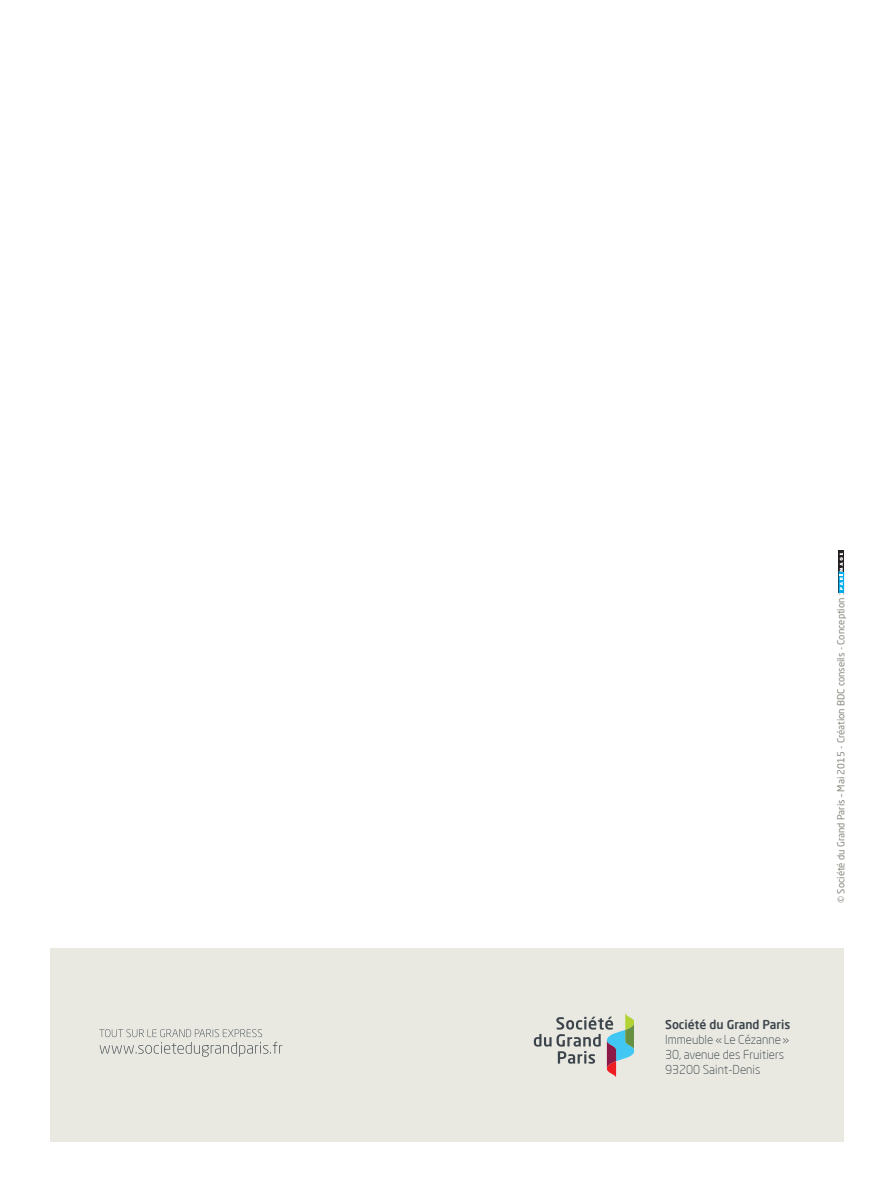
<style>
.page{position:relative;width:893px;height:1191px;background:#fff}
.page>*{position:absolute;margin:0;border:0;box-sizing:border-box;transform-origin:0 0}
.Sous-titre{font:300 12.08px "Neo Sans Pro";color:#3d454c}
.Sous-titre-2{font:500 12.08px "Neo Sans Pro";color:#3d454c}
.t1{font:9.62px "Neo Sans Std";color:#87867e}
</style>
<div class="page">
<div style="left:50px;top:947px;width:793px;height:194px;background:#e9e9e1"></div>
<svg style="left:99px;top:1029px;width:183px;height:27px"></svg>
<svg style="left:534px;top:1013px;width:99px;height:63px"></svg>
<div style="left:839px;top:551px;width:5px;height:42px;background:#2a2627"></div>
<svg style="left:839px;top:553px;width:5px;height:40px"></svg>
<p class="Sous-titre-2" style="left:665px;top:1016px;width:127px">Société du Grand Paris</p>
<p class="Sous-titre" style="left:665px;top:1032px;width:125px">Immeuble «Le Cézanne»</p>
<p class="Sous-titre" style="left:665px;top:1047px;width:121px">30, avenue des Fruitiers</p>
<p class="Sous-titre" style="left:665px;top:1062px;width:97px">93200 Saint-Denis</p>
<p class="t1" style="left:835px;top:903px;width:311px;rotate:-90deg">© Société du Grand Paris – Mai 2015 - Création BDC conseils - Conception :</p>
</div>
